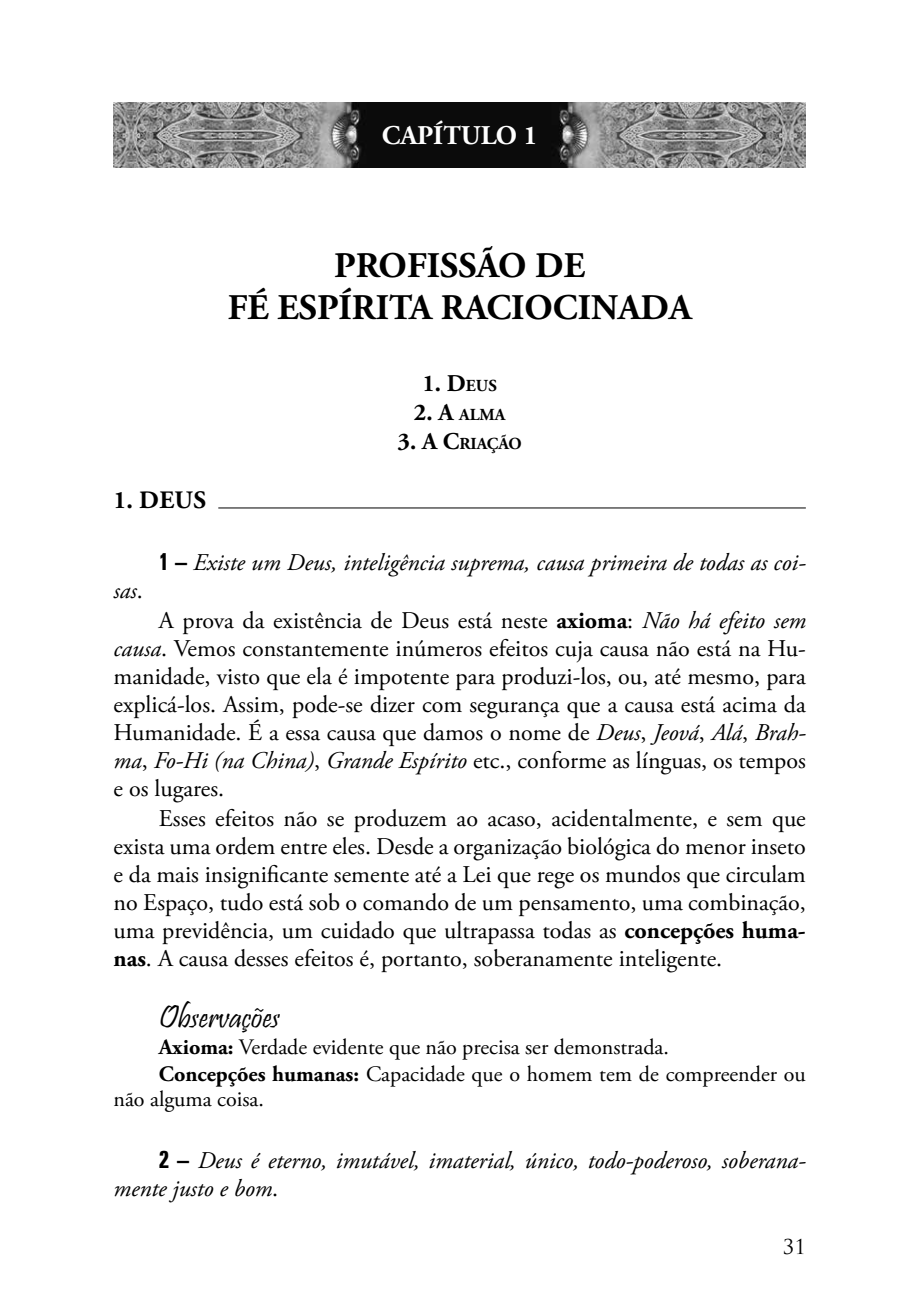
<style>
.page{position:relative;width:908px;height:1304px;background:#fff}
.page>*{position:absolute;margin:0;border:0;box-sizing:border-box;transform-origin:0 0}
.t1{font:700 36px/42px "Adobe Garamond Pro";color:#000;text-align:center}
.t2{font:32px "Pristina";color:#000}
.t3{font:700 27px "Adobe Garamond Pro";color:#fff}
.t4{font:700 25px "Adobe Garamond Pro";color:#000}
.t5{font:24px/28px "Adobe Garamond Pro";color:#000;text-align:justify}
.t6{font:italic 24px/28px "Adobe Garamond Pro";color:#000}
.t7{font:700 24px "Adobe Garamond Pro";color:#000}
.t8{font:22px/27.2px "Adobe Garamond Pro";color:#000}
.t9{font:20px "Trajan Pro";color:#000}
.t10{font:700 16.8px "Adobe Garamond Pro";color:#000}
.s1{font-size:16.8px}
.s2{font-size:24px}
.s3{font-family:"Zurich BT";font-weight:700;font-style:normal;font-stretch:extra-condensed}
.s4{font-style:normal}
.s5{font-weight:700}
.s6{font-style:italic}
</style>
<div class="page">
<img style="left:113px;top:102px;width:692px;height:65px">
<hr style="left:218px;top:507px;width:587px;height:1px;background:#000">
<p class="t3" style="left:381px;top:119px;width:157px">CAPÍTULO 1</p>
<h1 class="t1" style="left:227px;top:246px;width:465px">PROFISSÃO DE<br>FÉ ESPÍRITA RACIOCINADA</h1>
<p class="t4" style="left:113px;top:486px;width:94px">1. Deus</p>
<p class="t7" style="left:422px;top:369px;width:75px">1. D<span class="s1">EUS</span></p>
<p class="t10" style="left:414px;top:405px;width:94px"><span class="s2">2. A</span> ALMA</p>
<p class="t10" style="left:397px;top:434px;width:114px"><span class="s2">3. A C</span>RIAÇÃO</p>
<p class="t6" style="left:159px;top:549px;width:648px"><span class="s3">1 –</span> Existe um Deus, inteligência suprema, causa primeira de todas as coi-</p>
<p class="t6" style="left:113px;top:577px;width:31px">sas<span class="s4">.</span></p>
<p class="t5" style="left:113px;top:607px;width:693px;text-indent:45px">A prova da existência de Deus está neste <span class="s5">axioma</span>: <span class="s6">Não há efeito sem causa</span>. Vemos constantemente inúmeros efeitos cuja causa não está na Hu&shy;manidade, visto que ela é impotente para produzi-los, ou, até mesmo, para explicá-los. Assim, pode-se dizer com segurança que a causa está acima da Humanidade. É a essa causa que damos o nome de <span class="s6">Deus</span>, <span class="s6">Jeová</span>, <span class="s6">Alá</span>, <span class="s6">Brah&shy;ma</span>, <span class="s6">Fo-Hi (na China)</span>, <span class="s6">Grande Espírito</span> etc., conforme as línguas, os tempos e os lugares.</p>
<p class="t5" style="left:113px;top:806px;width:693px;text-indent:45px">Esses efeitos não se produzem ao acaso, acidentalmente, e sem que exista uma ordem entre eles. Desde a organização biológica do menor inseto e da mais insignificante semente até a Lei que rege os mundos que circulam no Espaço, tudo está sob o comando de um pensamento, uma combinação, uma previdência, um cuidado que ultrapassa todas as <span class="s5">concepções huma&shy;nas</span>. A causa desses efeitos é, portanto, soberanamente inteligente.</p>
<h2 class="t2" style="left:159px;top:999px;width:122px">Observações</h2>
<p class="t8" style="left:159px;top:1034px;width:648px"><span class="s5">Axioma:</span> Verdade evidente que não precisa ser demonstrada.<br><span class="s5">Concepções humanas:</span> Capacidade que o homem tem de compreender ou</p>
<p class="t8" style="left:113px;top:1087px;width:152px">não alguma coisa.</p>
<p class="t6" style="left:113px;top:1147px;width:693px;text-indent:45px"><span class="s3">2 –</span> Deus é eterno, imutável, imaterial, único, todo-poderoso, soberana&shy;mente justo e bom<span class="s4">.</span></p>
<p class="t9" style="left:782px;top:1234px;width:24px">31</p>
</div>
